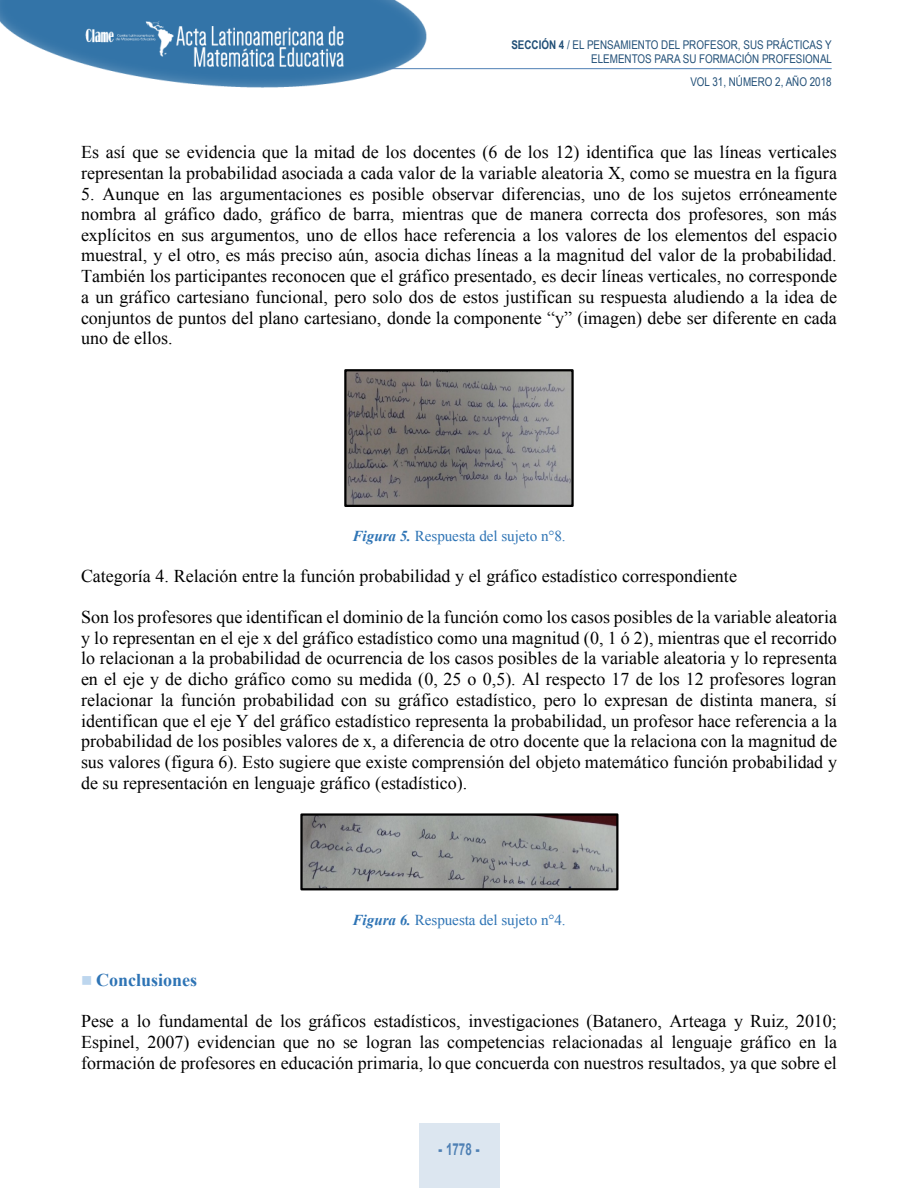
<style>
.page{position:relative;width:918px;height:1188px;background:#fff}
.page>*{position:absolute;margin:0;border:0;box-sizing:border-box;transform-origin:0 0}
.t1{font:18px/20.7px "Times New Roman";color:#000;text-align:justify}
.t2{font:700 18px "Times New Roman";color:#2e74b5}
.t3{font:700 16.5px "Arial";color:#4f80b4;scale:.7 1}
.t4{font:15.15px "Times New Roman";color:#2e74b5}
.t5{font:12px/14.4px "Arial Narrow";color:#214f77;text-align:right}
.s1{font-weight:700}
.s2{font-weight:700;font-style:italic}
.s3{color:#bdd6ee}
.s4{font-weight:900}
</style>
<div class="page">
<img style="left:0;top:0;width:435px;height:88px">
<hr style="left:389px;top:68px;width:443px;height:1px;background:#4f80b4">
<div style="left:419px;top:1123px;width:80px;height:65px;background:#dce6f0"></div>
<img style="left:347px;top:372px;width:224px;height:132px">
<div style="left:344px;top:369px;width:230px;height:138px;border:2px solid #000"></div>
<img style="left:303px;top:816px;width:313px;height:71px">
<div style="left:300px;top:813px;width:319px;height:77px;border:2px solid #000"></div>
<p class="t5" style="left:511px;top:37px;width:322px"><span class="s1">SECCIÓN 4</span> / EL PENSAMIENTO DEL PROFESOR, SUS PRÁCTICAS Y<br>ELEMENTOS PARA SU FORMACIÓN PROFESIONAL</p>
<p class="t5" style="left:690px;top:75px;width:143px">VOL 31, NÚMERO 2, AÑO 2018</p>
<p class="t1" style="left:81px;top:142px;width:758px">Es así que se evidencia que la mitad de los docentes (6 de los 12) identifica que las líneas verticales representan la probabilidad asociada a cada valor de la variable aleatoria X, como se muestra en la figura</p>
<p class="t1" style="left:81px;top:183px;width:758px">5. Aunque en las argumentaciones es posible observar diferencias, uno de los sujetos erróneamente nombra al gráfico dado, gráfico de barra, mientras que de manera correcta dos profesores, son más explícitos en sus argumentos, uno de ellos hace referencia a los valores de los elementos del espacio muestral, y el otro, es más preciso aún, asocia dichas líneas a la magnitud del valor de la probabilidad.<br>También los participantes reconocen que el gráfico presentado, es decir líneas verticales, no corresponde a un gráfico cartesiano funcional, pero solo dos de estos justifican su respuesta aludiendo a la idea de conjuntos de puntos del plano cartesiano, donde la componente “y” (imagen) debe ser diferente en cada uno de ellos.</p>
<p class="t4" style="left:352px;top:528px;width:215px"><span class="s2">Figura 5.</span> Respuesta del sujeto n°8.</p>
<p class="t1" style="left:81px;top:565px;width:657px">Categoría 4. Relación entre la función probabilidad y el gráfico estadístico correspondiente</p>
<p class="t1" style="left:81px;top:607px;width:758px">Son los profesores que identifican el dominio de la función como los casos posibles de la variable aleatoria y lo representan en el eje x del gráfico estadístico como una magnitud (0, 1 ó 2), mientras que el recorrido lo relacionan a la probabilidad de ocurrencia de los casos posibles de la variable aleatoria y lo representa en el eje y de dicho gráfico como su medida (0, 25 o 0,5). Al respecto 17 de los 12 profesores logran relacionar la función probabilidad con su gráfico estadístico, pero lo expresan de distinta manera, sí identifican que el eje Y del gráfico estadístico representa la probabilidad, un profesor hace referencia a la probabilidad de los posibles valores de x, a diferencia de otro docente que la relaciona con la magnitud de sus valores (figura 6). Esto sugiere que existe comprensión del objeto matemático función probabilidad y de su representación en lenguaje gráfico (estadístico).</p>
<p class="t4" style="left:352px;top:911px;width:215px"><span class="s2">Figura 6.</span> Respuesta del sujeto n°4.</p>
<p class="t2" style="left:81px;top:970px;width:118px"><span class="s3">■</span> Conclusiones</p>
<p class="t1" style="left:81px;top:1011px;width:758px">Pese a lo fundamental de los gráficos estadísticos, investigaciones (Batanero, Arteaga y Ruiz, 2010; Espinel, 2007) evidencian que no se logran las competencias relacionadas al lenguaje gráfico en la formación de profesores en educación primaria, lo que concuerda con nuestros resultados, ya que sobre el</p>
<p class="t3" style="left:438px;top:1140px;width:60px"><span class="s4">-</span> 1778 <span class="s4">-</span></p>
</div>
